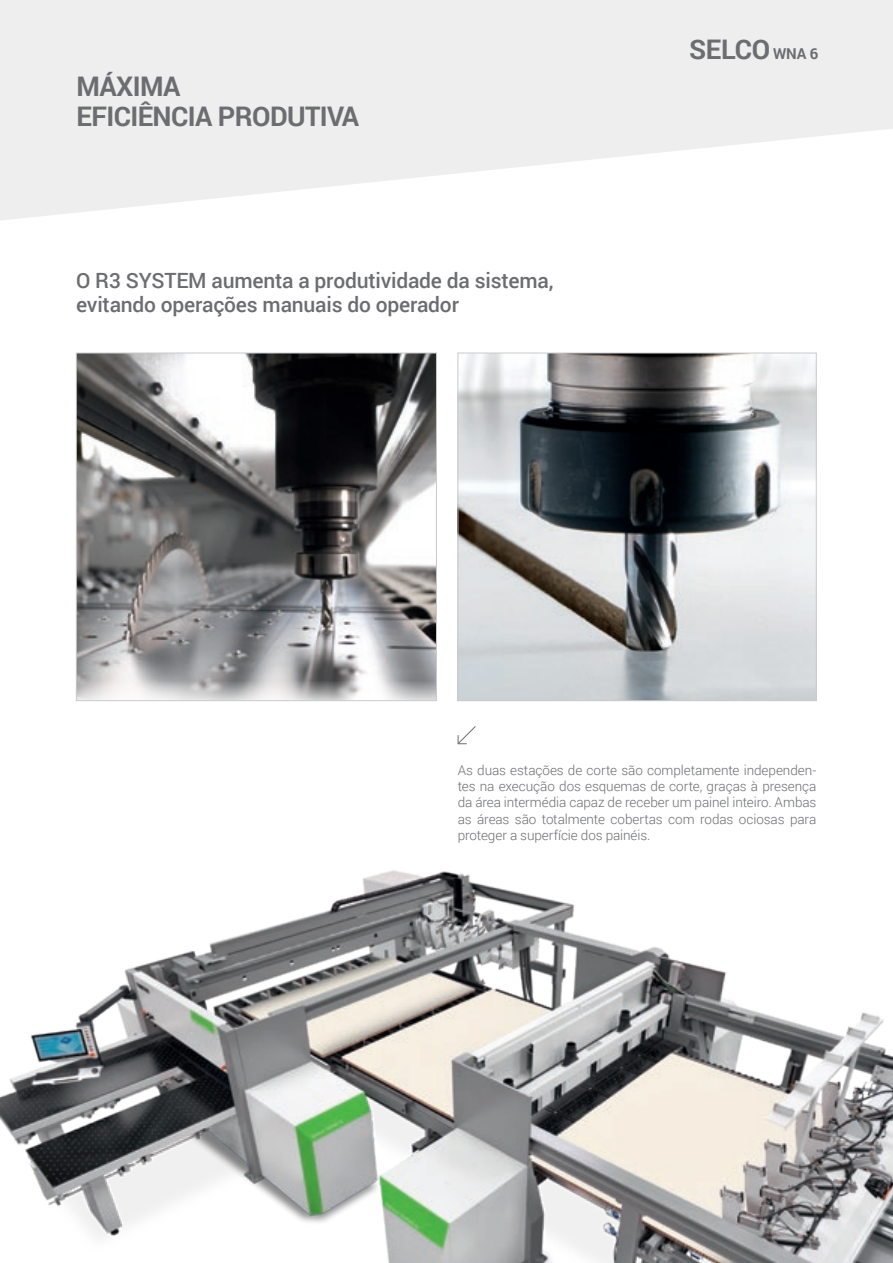
<style>
.page{position:relative;width:893px;height:1263px;background:#fff}
.page>*{position:absolute;margin:0;border:0;box-sizing:border-box;transform-origin:0 0}
._1_TITOLO_GRIGIO{font:700 27px/30px "Roboto";letter-spacing:-.02em;color:#6c6d70}
.t1{font:500 21px/24px "Roboto";letter-spacing:-.01em;color:#6c6d70}
.t2{font:300 13.5px/16.2px "Roboto";letter-spacing:-.005em;color:#6c6d70;text-align:justify}
.s1{font-size:15px}
</style>
<div class="page">
<img style="left:1px;top:870px;width:892px;height:393px">
<img style="left:78px;top:355px;width:357px;height:344px">
<div style="left:76px;top:353px;width:361px;height:348px;border:1px solid #c9cacc"></div>
<img style="left:460px;top:355px;width:354px;height:344px">
<div style="left:458px;top:353px;width:358px;height:348px;border:1px solid #c9cacc"></div>
<svg style="left:457px;top:726px;width:19px;height:19px"></svg>
<svg style="left:0;top:0;width:893px;height:220px;fill:#eeeeef"></svg>
<p class="_1_TITOLO_GRIGIO" style="left:77px;top:70px;width:284px">MÁXIMA<br>EFICIÊNCIA PRODUTIVA</p>
<p class="t1" style="left:76px;top:267px;width:479px">O R3 SYSTEM aumenta a produtividade da sistema, evitando operações manuais do operador</p>
<p class="_1_TITOLO_GRIGIO" style="left:689px;top:33px;width:131px">SELCO <span class="s1">WNA 6</span></p>
<p class="t2" style="left:458px;top:762px;width:360px">As duas estações de corte são completamente independen&shy;tes na execução dos esquemas de corte, graças à presença da área intermédia capaz de receber um painel inteiro. Ambas as áreas são totalmente cobertas com rodas ociosas para proteger a superfície dos painéis.</p>
</div>
